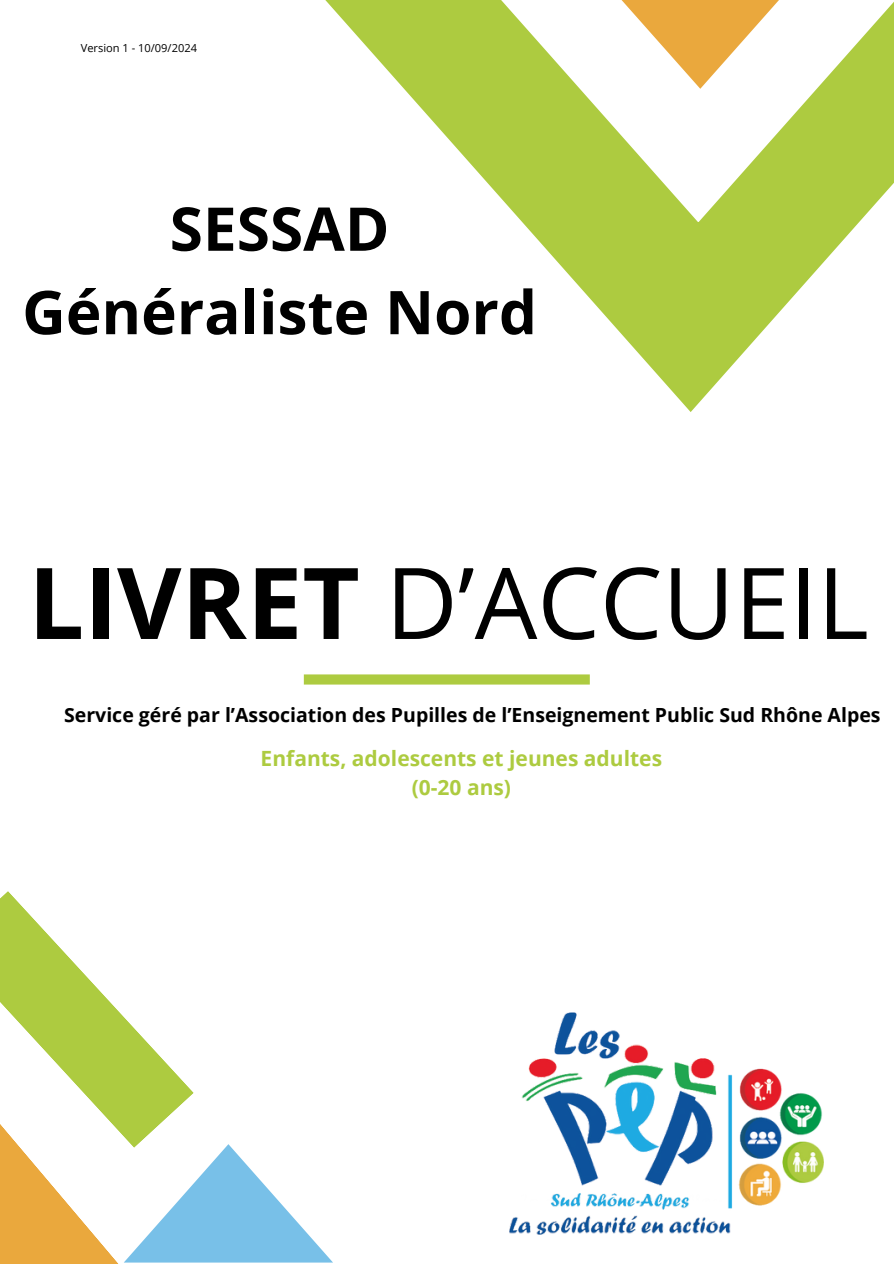
<style>
.page{position:relative;width:894px;height:1264px;background:#fff}
.page>*{position:absolute;margin:0;border:0;box-sizing:border-box;transform-origin:0 0}
.t1{font:99px "Open Sans";color:#000}
.t2{font:700 60.3px/83.4px "Open Sans";color:#000;text-align:center}
.t3{font:700 21px/29.2px "Open Sans";color:#adcb40;text-align:center}
.t4{font:700 19.5px "Open Sans";color:#000}
.t5{font:11.1px "Open Sans";color:#000}
.s1{font-weight:700}
</style>
<div class="page">
<svg style="left:522px;top:222px;width:337px;height:190px"></svg>
<svg style="left:325px;top:0;width:568px;height:222px;fill:#adcb40"></svg>
<svg style="left:454px;top:0;width:439px;height:89px"></svg>
<svg style="left:0;top:891px;width:194px;height:214px"></svg>
<svg style="left:0;top:1105px;width:333px;height:158px"></svg>
<img style="left:509px;top:1012px;width:314px;height:222px">
<div style="left:304px;top:674px;width:285px;height:10px;background:#adcb40"></div>
<h3 class="t5" style="left:81px;top:40px;width:118px">Version 1 - 10/09/2024</h3>
<p class="t2" style="left:22px;top:186px;width:516px">SESSAD<br>Généraliste Nord</p>
<p class="t1" style="left:28px;top:533px;width:841px"><span class="s1">LIVRET</span> D’ACCUEIL</p>
<h2 class="t4" style="left:64px;top:701px;width:817px">Service géré par l’Association des Pupilles de l’Enseignement Public Sud Rhône Alpes</h2>
<h1 class="t3" style="left:260px;top:743px;width:403px">Enfants, adolescents et jeunes adultes (0-20 ans)</h1>
</div>
